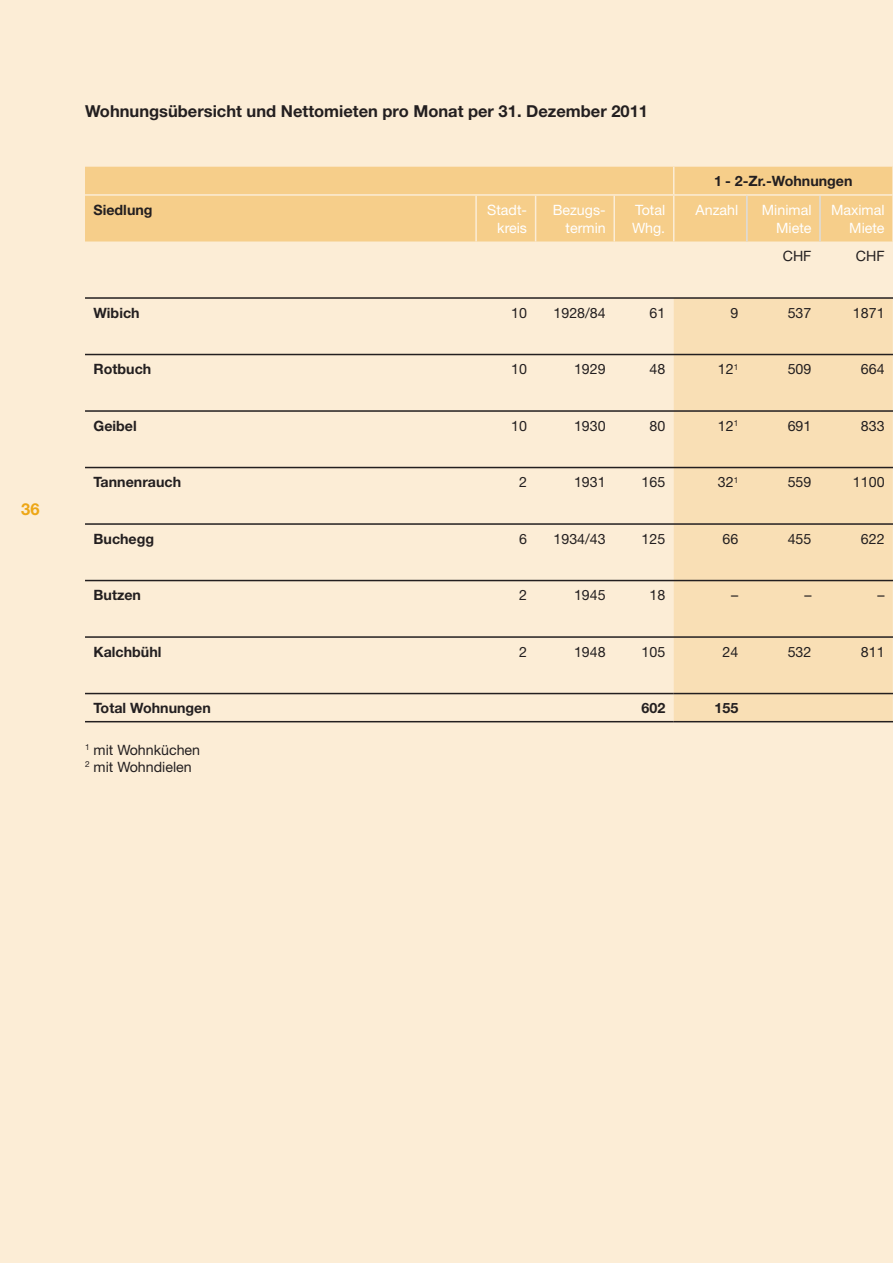
<style>
.page{position:relative;width:893px;height:1263px;background:#fcedd6}
.page>*{position:absolute;margin:0;border:0;box-sizing:border-box;transform-origin:0 0}
.t1{font:700 16.5px "Helvetica Neue";color:#231f20}
.t2{font:700 16.5px "Helvetica Neue";color:#eda717}
.t3{font:14.25px/17.1px "Helvetica Neue";color:#231f20}
.t4{font:700 14.25px "Helvetica Neue";color:#231f20}
.t5{font:14.25px/18.3px "Helvetica Neue";color:#fff;text-align:right}
</style>
<div class="page">
<div style="left:85px;top:167px;width:807px;height:75px;background:#f6ce8a"></div>
<div style="left:674px;top:299px;width:219px;height:422px;background:#f9dfb5"></div>
<hr style="left:85px;top:693px;width:589px;height:1px;background:#231f20">
<hr style="left:85px;top:721px;width:589px;height:1px;background:#231f20">
<hr style="left:85px;top:194px;width:589px;height:2px;background:#fcedd6">
<hr style="left:819px;top:196px;width:2px;height:46px;background:#dcddde">
<hr style="left:674px;top:693px;width:146px;height:1px;background:#231f20">
<hr style="left:820px;top:693px;width:73px;height:1px;background:#231f20">
<hr style="left:674px;top:721px;width:146px;height:1px;background:#231f20">
<hr style="left:820px;top:721px;width:73px;height:1px;background:#231f20">
<svg style="left:673px;top:167px;width:1px;height:27px"></svg>
<hr style="left:747px;top:194px;width:73px;height:2px;background:#fcedd6">
<hr style="left:820px;top:194px;width:73px;height:2px;background:#fcedd6">
<hr style="left:674px;top:194px;width:73px;height:2px;background:#fcedd6">
<hr style="left:673px;top:196px;width:1px;height:46px;background:#fcedd6">
<hr style="left:746px;top:196px;width:2px;height:46px;background:#dcddde">
<svg style="left:892px;top:167px;width:1px;height:29px"></svg>
<hr style="left:85px;top:354px;width:735px;height:1px;background:#231f20">
<hr style="left:820px;top:354px;width:73px;height:1px;background:#231f20">
<hr style="left:85px;top:410px;width:735px;height:2px;background:#231f20">
<hr style="left:820px;top:410px;width:73px;height:2px;background:#231f20">
<hr style="left:85px;top:467px;width:735px;height:1px;background:#231f20">
<hr style="left:820px;top:467px;width:73px;height:1px;background:#231f20">
<hr style="left:85px;top:523px;width:735px;height:2px;background:#231f20">
<hr style="left:820px;top:523px;width:73px;height:2px;background:#231f20">
<hr style="left:85px;top:580px;width:735px;height:1px;background:#231f20">
<hr style="left:820px;top:580px;width:73px;height:1px;background:#231f20">
<hr style="left:85px;top:636px;width:735px;height:2px;background:#231f20">
<hr style="left:820px;top:636px;width:73px;height:2px;background:#231f20">
<hr style="left:85px;top:297px;width:735px;height:2px;background:#231f20">
<hr style="left:820px;top:297px;width:73px;height:2px;background:#231f20">
<hr style="left:475px;top:196px;width:2px;height:46px;background:#fcedd6">
<hr style="left:535px;top:196px;width:1px;height:46px;background:#fcedd6">
<hr style="left:613px;top:196px;width:2px;height:46px;background:#fcedd6">
<p class="t2" style="left:21px;top:503px;width:20px">36</p>
<p class="t1" style="left:85px;top:105px;width:564px">Wohnungsübersicht und Nettomieten pro Monat per 31. Dezember 2011</p>
<p class="t4" style="left:714px;top:176px;width:140px">1 - 2-Zr.-Wohnungen</p>
<p class="t4" style="left:94px;top:204px;width:61px">Siedlung</p>
<p class="t5" style="left:487px;top:202px;width:41px">Stadt&shy;kreis</p>
<p class="t5" style="left:553px;top:202px;width:55px">Bezugs&shy;termin</p>
<p class="t5" style="left:632px;top:202px;width:35px;text-align:left">Total<br>Whg.</p>
<p class="t5" style="left:696px;top:202px;width:44px">Anzahl</p>
<p class="t5" style="left:762px;top:202px;width:51px">Minimal<br>Miete</p>
<p class="t5" style="left:831px;top:202px;width:55px">Maximal<br>Miete</p>
<p class="t3" style="left:783px;top:249px;width:30px">CHF</p>
<p class="t3" style="left:856px;top:249px;width:30px">CHF</p>
<p class="t4" style="left:94px;top:307px;width:48px">Wibich</p>
<p class="t3" style="left:511px;top:306px;width:17px">10</p>
<p class="t3" style="left:553px;top:306px;width:54px">1928/84</p>
<p class="t3" style="left:649px;top:306px;width:17px">61</p>
<p class="t3" style="left:730px;top:306px;width:9px">9</p>
<p class="t3" style="left:788px;top:306px;width:25px">537</p>
<p class="t3" style="left:853px;top:306px;width:33px">1871</p>
<p class="t4" style="left:94px;top:364px;width:59px">Rotbuch</p>
<p class="t3" style="left:511px;top:362px;width:17px">10</p>
<p class="t3" style="left:574px;top:362px;width:33px">1929</p>
<p class="t3" style="left:649px;top:362px;width:17px">48</p>
<p class="t3" style="left:718px;top:362px;width:22px">12<sup>1</sup></p>
<p class="t3" style="left:788px;top:362px;width:25px">509</p>
<p class="t3" style="left:861px;top:362px;width:25px">664</p>
<p class="t4" style="left:94px;top:420px;width:45px">Geibel</p>
<p class="t3" style="left:511px;top:419px;width:17px">10</p>
<p class="t3" style="left:574px;top:419px;width:33px">1930</p>
<p class="t3" style="left:649px;top:419px;width:17px">80</p>
<p class="t3" style="left:718px;top:419px;width:22px">12<sup>1</sup></p>
<p class="t3" style="left:788px;top:419px;width:25px">691</p>
<p class="t3" style="left:861px;top:419px;width:25px">833</p>
<p class="t4" style="left:94px;top:477px;width:89px">Tannenrauch</p>
<p class="t3" style="left:519px;top:475px;width:9px">2</p>
<p class="t3" style="left:574px;top:475px;width:33px">1931</p>
<p class="t3" style="left:641px;top:475px;width:25px">165</p>
<p class="t3" style="left:718px;top:475px;width:22px">32<sup>1</sup></p>
<p class="t3" style="left:788px;top:475px;width:25px">559</p>
<p class="t3" style="left:853px;top:475px;width:33px">1100</p>
<p class="t4" style="left:94px;top:534px;width:62px">Buchegg</p>
<p class="t3" style="left:519px;top:532px;width:9px">6</p>
<p class="t3" style="left:553px;top:532px;width:54px">1934/43</p>
<p class="t3" style="left:641px;top:532px;width:25px">125</p>
<p class="t3" style="left:722px;top:532px;width:17px">66</p>
<p class="t3" style="left:788px;top:532px;width:25px">455</p>
<p class="t3" style="left:861px;top:532px;width:25px">622</p>
<p class="t4" style="left:94px;top:590px;width:49px">Butzen</p>
<p class="t3" style="left:519px;top:588px;width:9px">2</p>
<p class="t3" style="left:574px;top:588px;width:33px">1945</p>
<p class="t3" style="left:649px;top:588px;width:17px">18</p>
<p class="t3" style="left:731px;top:588px;width:9px">–</p>
<p class="t3" style="left:804px;top:588px;width:9px">–</p>
<p class="t3" style="left:877px;top:588px;width:9px">–</p>
<p class="t4" style="left:94px;top:647px;width:70px">Kalchbühl</p>
<p class="t3" style="left:519px;top:645px;width:9px">2</p>
<p class="t3" style="left:574px;top:645px;width:33px">1948</p>
<p class="t3" style="left:641px;top:645px;width:25px">105</p>
<p class="t3" style="left:722px;top:645px;width:17px">24</p>
<p class="t3" style="left:788px;top:645px;width:25px">532</p>
<p class="t3" style="left:861px;top:645px;width:25px">811</p>
<p class="t4" style="left:94px;top:703px;width:119px">Total Wohnungen</p>
<p class="t4" style="left:641px;top:703px;width:25px">602</p>
<p class="t4" style="left:714px;top:703px;width:25px">155</p>
<p class="t3" style="left:85px;top:743px;width:117px"><sup>1</sup> mit Wohnküchen<br><sup>2</sup> mit Wohndielen</p>
</div>
